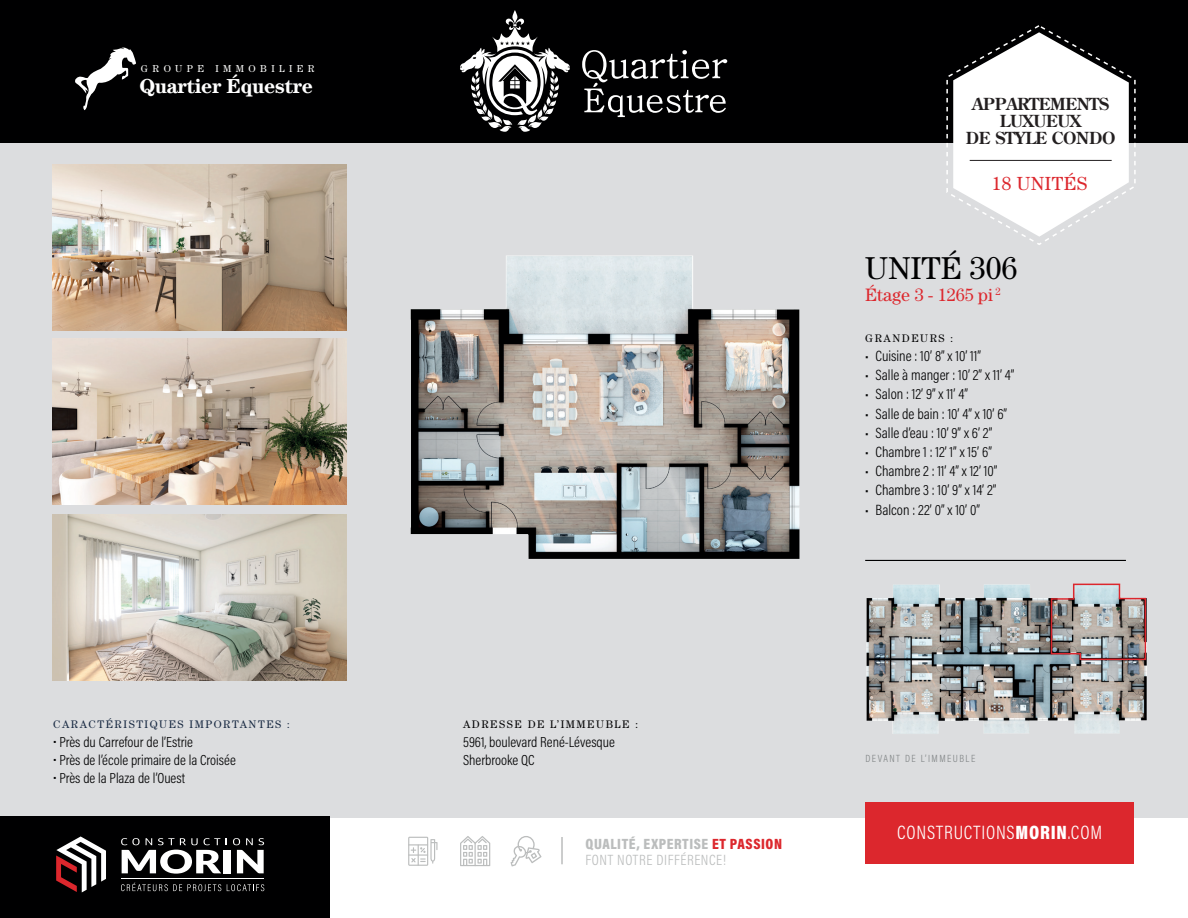
<style>
.page{position:relative;width:1188px;height:918px;background:#fff}
.page>*{position:absolute;margin:0;border:0;box-sizing:border-box;transform-origin:0 0}
.t1{font:31.65px "Century";color:#000001}
.t2{font:700 20.25px "Century LT";letter-spacing:-.02em;color:#fff}
.t3{font:300 19.5px "Acumin Pro Cond";letter-spacing:.04em;color:#fff}
.t4{font:19.05px "Century";letter-spacing:.02em;color:#dc272d}
.t5{font:18px "Century";color:#dc272d}
.t6{font:700 16.5px/16.8px "Century";letter-spacing:-.02em;color:#231f20;text-align:center}
.t7{font:300 15px "Acumin Pro Cond";color:#000001}
.t8{font:300 15px/15.9px "Acumin Pro Cond";letter-spacing:.04em;color:#bbbdbd}
.t9{font:300 14.7px/18.1px "Acumin Pro Cond";color:#000001}
.t10{font:10.95px "Century";letter-spacing:.14em;color:#000001}
.t11{font:10.95px "Century";letter-spacing:.14em;color:#172841}
.t12{font:300 10.5px "Acumin Pro Cond";letter-spacing:.14em;color:#818586}
.t13{font:10.05px "Century";letter-spacing:.44em;color:#fff}
.s1{font-weight:900}
.s2{font-weight:900;color:#dc272d}
</style>
<div class="page">
<div style="left:0;top:0;width:1188px;height:817px;background:#dcdddf"></div>
<div style="left:865px;top:803px;width:269px;height:61px;background:#dc272d"></div>
<div style="left:0;top:816px;width:329px;height:102px;background:#000001"></div>
<svg style="left:408px;top:837px;width:30px;height:29px"></svg>
<svg style="left:460px;top:836px;width:30px;height:30px"></svg>
<svg style="left:511px;top:836px;width:31px;height:30px"></svg>
<hr style="left:561px;top:837px;width:2px;height:27px;background:#bbbdbd">
<div style="left:0;top:0;width:1188px;height:143px;background:#000001"></div>
<svg style="left:56px;top:836px;width:50px;height:56px"></svg>
<div style="left:224px;top:850px;width:7px;height:23px;background:#fff"></div>
<svg style="left:121px;top:838px;width:106px;height:36px"></svg>
<svg style="left:233px;top:838px;width:31px;height:35px"></svg>
<hr style="left:121px;top:878px;width:143px;height:1px;background:#fff">
<svg style="left:121px;top:883px;width:100px;height:8px"></svg>
<svg style="left:227px;top:884px;width:37px;height:7px"></svg>
<svg style="left:946px;top:25px;width:190px;height:220px"></svg>
<hr style="left:970px;top:160px;width:142px;height:1px;background:#231f20">
<hr style="left:865px;top:560px;width:261px;height:1px;background:#000001">
<img style="left:53px;top:165px;width:294px;height:166px">
<img style="left:53px;top:339px;width:263px;height:165px">
<img style="left:53px;top:515px;width:294px;height:165px">
<svg style="left:512px;top:10px;width:6px;height:14px"></svg>
<svg style="left:460px;top:18px;width:110px;height:114px"></svg>
<svg style="left:582px;top:50px;width:145px;height:67px"></svg>
<svg style="left:75px;top:47px;width:61px;height:63px"></svg>
<img style="left:316px;top:247px;width:577px;height:324px">
<img style="left:866px;top:584px;width:281px;height:150px">
<img style="left:1050px;top:583px;width:97px;height:78px">
<p class="t13" style="left:141px;top:63px;width:175px">GROUPE IMMOBILIER</p>
<h2 class="t2" style="left:139px;top:74px;width:175px">Quartier Équestre</h2>
<p class="t11" style="left:53px;top:718px;width:238px">CARACTÉRISTIQUES IMPORTANTES :</p>
<p class="t9" style="left:53px;top:732px;width:141px">• Près du Carrefour de l’Estrie</p>
<p class="t9" style="left:53px;top:750px;width:184px">• Près de l’école primaire de la Croisée</p>
<p class="t9" style="left:53px;top:768px;width:134px">• Près de la Plaza de l’Ouest</p>
<p class="t10" style="left:463px;top:718px;width:176px">ADRESSE DE L’IMMEUBLE :</p>
<p class="t9" style="left:463px;top:732px;width:153px">5961, boulevard René-Lévesque<br>Sherbrooke QC</p>
<p class="t8" style="left:586px;top:836px;width:198px"><span class="s1">QUALITÉ, EXPERTISE</span> <span class="s2">ET PASSION<br></span>FONT NOTRE DIFFÉRENCE!</p>
<p class="t6" style="left:966px;top:96px;width:151px">APPARTEMENTS<br>LUXUEUX<br>DE STYLE CONDO</p>
<p class="t4" style="left:992px;top:173px;width:97px">18 UNITÉS</p>
<h1 class="t1" style="left:865px;top:250px;width:154px">UNITÉ 306</h1>
<p class="t5" style="left:865px;top:285px;width:137px">Étage 3 - 1265 pi <sup>2</sup></p>
<p class="t10" style="left:865px;top:332px;width:90px">GRANDEURS :</p>
<p class="t7" style="left:865px;top:346px;width:117px">• Cuisine : 10’ 8” x 10’ 11”</p>
<p class="t7" style="left:865px;top:365px;width:151px">• Salle à manger : 10’ 2” x 11’ 4”</p>
<p class="t7" style="left:865px;top:385px;width:104px">• Salon : 12’ 9” x 11’ 4”</p>
<p class="t7" style="left:865px;top:404px;width:144px">• Salle de bain : 10’ 4” x 10’ 6”</p>
<p class="t7" style="left:865px;top:423px;width:129px">• Salle d’eau : 10’ 9” x 6’ 2”</p>
<p class="t7" style="left:865px;top:442px;width:128px">• Chambre 1 : 12’ 1” x 15’ 6”</p>
<p class="t7" style="left:865px;top:461px;width:134px">• Chambre 2 : 11’ 4” x 12’ 10”</p>
<p class="t7" style="left:865px;top:481px;width:133px">• Chambre 3 : 10’ 9” x 14’ 2”</p>
<p class="t7" style="left:865px;top:500px;width:116px">• Balcon : 22’ 0” x 10’ 0”</p>
<p class="t12" style="left:866px;top:752px;width:111px">DEVANT DE L’IMMEUBLE</p>
<h3 class="t3" style="left:897px;top:820px;width:206px">CONSTRUCTIONS<span class="s1">MORIN</span>.COM</h3>
</div>
